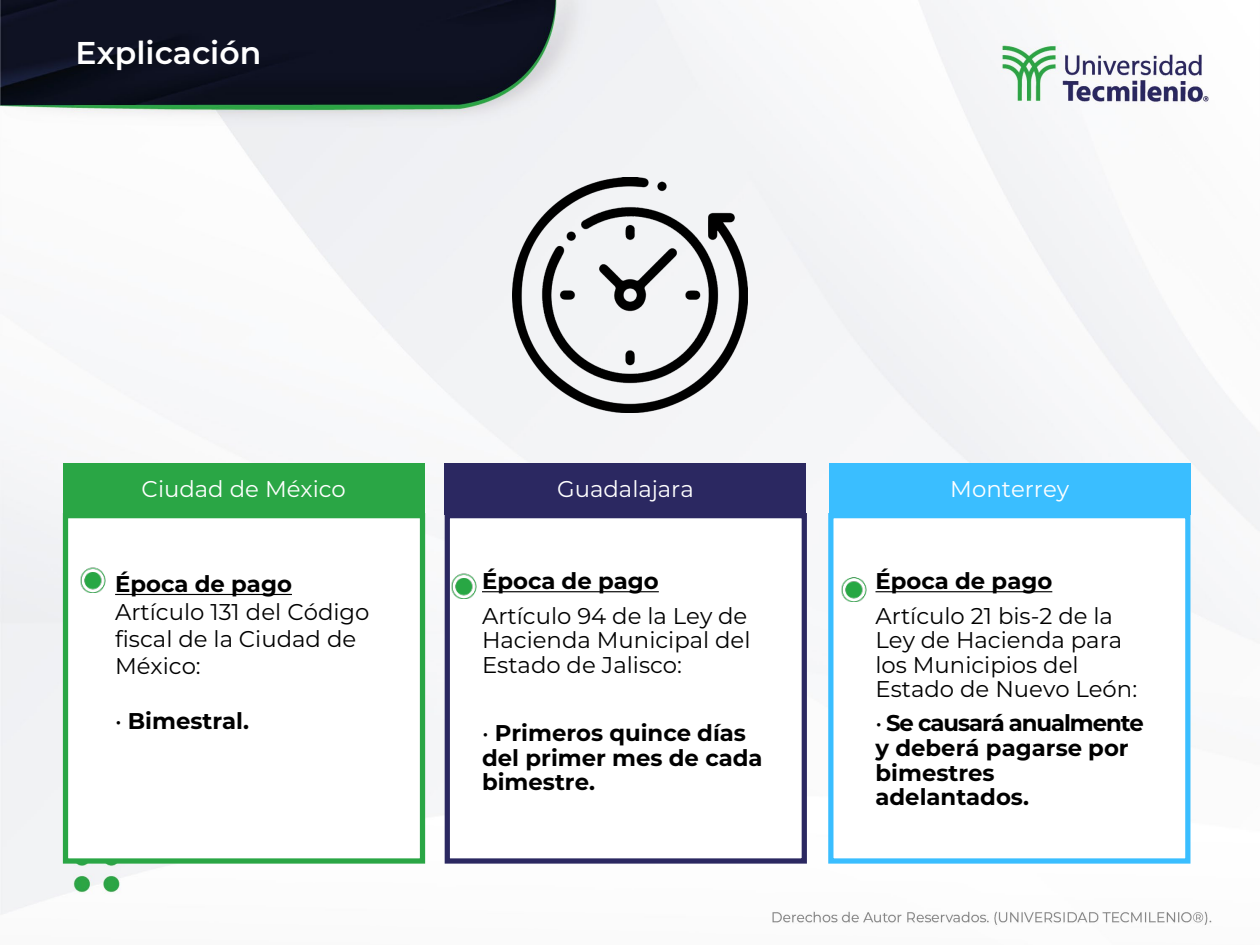
<style>
.page{position:relative;width:1260px;height:945px;background:#fff}
.page>*{position:absolute;margin:0;border:0;box-sizing:border-box;transform-origin:0 0}
.t1{font:600 31.5px "Montserrat";color:#fff}
.t2{font:22.75px/24.5px "Montserrat";color:#000}
.t3{font:700 22.75px/24.5px "Montserrat";color:#000}
.t4{font:22.75px "Montserrat";color:#fff}
.s1{font-weight:400}
</style>
<div class="page">
<img style="left:0;top:0;width:1260px;height:925px">
<div style="left:63px;top:513px;width:362px;height:351px;background:#fff;border:5px solid #2aa645"></div>
<svg style="left:115px;top:594px;width:177px;height:1px"></svg>
<div style="left:63px;top:463px;width:362px;height:51px;background:#2aa645"></div>
<img style="left:39px;top:546px;width:67px;height:46px">
<div style="left:445px;top:463px;width:361px;height:51px;background:#2b2861"></div>
<div style="left:829px;top:463px;width:362px;height:51px;background:#3abeff"></div>
<div style="left:445px;top:513px;width:362px;height:351px;background:#fff;border:5px solid #2b2861"></div>
<svg style="left:492px;top:591px;width:167px;height:1px"></svg>
<img style="left:419px;top:552px;width:73px;height:46px">
<div style="left:828px;top:513px;width:362px;height:351px;background:#fff;border:5px solid #3abeff"></div>
<svg style="left:882px;top:591px;width:170px;height:1px"></svg>
<img style="left:801px;top:556px;width:81px;height:46px">
<img style="left:512px;top:177px;width:236px;height:236px">
<h1 class="t1" style="left:76px;top:31px;width:187px">Explicación</h1>
<p class="t4" style="left:142px;top:473px;width:206px">Ciudad de México</p>
<p class="t4" style="left:557px;top:473px;width:138px">Guadalajara</p>
<p class="t4" style="left:950px;top:473px;width:120px">Monterrey</p>
<p class="t3" style="left:115px;top:571px;width:178px">Época de pago</p>
<p class="t2" style="left:115px;top:597px;width:256px;line-height:27.3px">Artículo 131 del Código fiscal de la Ciudad de<br>México:</p>
<p class="t3" style="left:115px;top:707px;width:135px"><span class="s1">•</span> Bimestral.</p>
<p class="t3" style="left:482px;top:568px;width:178px">Época de pago</p>
<p class="t2" style="left:482px;top:602px;width:270px">Artículo 94 de la Ley de<br>Hacienda Municipal del<br>Estado de Jalisco:</p>
<p class="t3" style="left:482px;top:720px;width:282px"><span class="s1">•</span> Primeros quince días del primer mes de cada bimestre.</p>
<p class="t3" style="left:876px;top:568px;width:178px">Época de pago</p>
<p class="t2" style="left:876px;top:602px;width:263px">Artículo 21 bis-2 de la<br>Ley de Hacienda para los Municipios del<br>Estado de Nuevo León:</p>
<p class="t3" style="left:876px;top:710px;width:270px"><span class="s1">•</span> Se causará anualmente y deberá pagarse por bimestres adelantados.</p>
</div>
